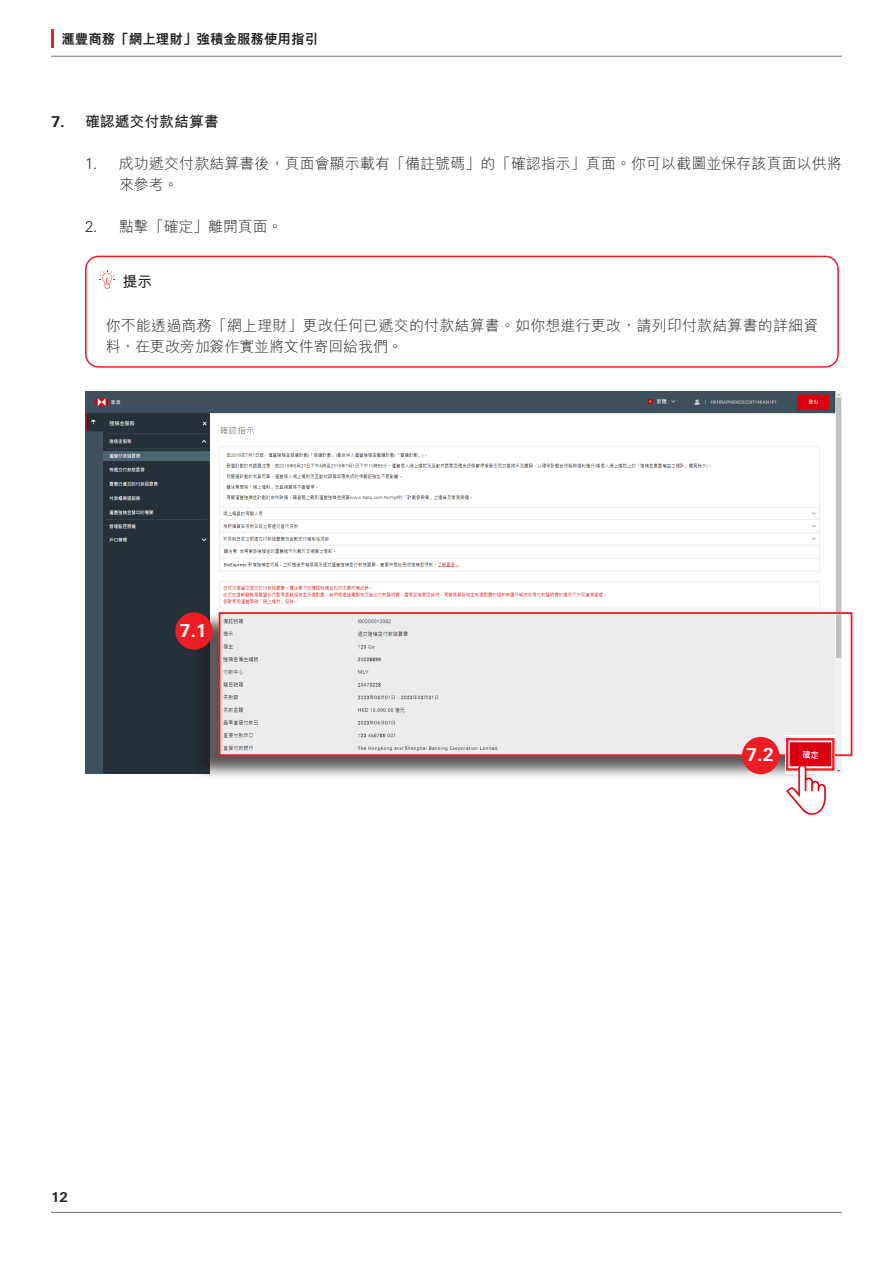
<style>
.page{position:relative;width:893px;height:1263px;background:#fff}
.page>*{position:absolute;margin:0;border:0;box-sizing:border-box;transform-origin:0 0}
.t1{font:700 17.85px "Univers Nextfor HSBC";color:#fff}
.t2{font:300 15px/21px "M Hei H Kfor HSBC";letter-spacing:.005em;color:#231f20}
.t3{font:700 15px "M Hei H Kfor HSBC";letter-spacing:-.01em;color:#231f20}
.t4{font:800 13.5px "M Hei H Kfor HSBC";color:#231f20}
.t5{font:700 13.5px "Univers Nextfor HSBC";color:#231f20}
.s1{font-family:"Univers Nextfor HSBC"}
</style>
<div class="page">
<hr style="left:51px;top:56px;width:791px;height:1px;background:#717275">
<hr style="left:51px;top:1212px;width:791px;height:1px;background:#717275">
<hr style="left:51px;top:29px;width:3px;height:19px;background:#ee1d23">
<svg style="left:99px;top:270px;width:16px;height:19px"></svg>
<div style="left:85px;top:256px;width:754px;height:112px;border:2px solid #ee1d23;border-radius:13px"></div>
<img style="left:85px;top:392px;width:757px;height:381px">
<div style="left:189px;top:612px;width:639px;height:168px;background:#231f20;opacity:.75"></div>
<div style="left:222px;top:615px;width:612px;height:138px;background:#ececec"></div>
<div style="left:219px;top:612px;width:633px;height:144px;border:2px solid #ee1d23"></div>
<img style="left:785px;top:736px;width:50px;height:38px">
<div style="left:786px;top:738px;width:48px;height:33px;border:2px solid #ee1d23"></div>
<svg style="left:786px;top:764px;width:40px;height:51px"></svg>
<div style="left:742px;top:737px;width:37px;height:37px;background:#ee1d23;border-radius:50%"></div>
<div style="left:175px;top:612px;width:38px;height:38px;background:#ee1d23;border-radius:50%"></div>
<p class="t4" style="left:61px;top:32px;width:258px">滙豐商務「網上理財」強積金服務使用指引</p>
<p class="t3" style="left:51px;top:110px;width:169px"><span class="s1">7.</span> 確認遞交付款結算書</p>
<p class="t2" style="left:119px;top:152px;width:724px;text-indent:-34px"><span class="s1">1.</span> 成功遞交付款結算書後，頁面會顯示載有「備註號碼」的「確認指示」頁面。你可以截圖並保存該頁面以供將來參考。</p>
<p class="t2" style="left:85px;top:215px;width:199px"><span class="s1">2.</span> 點擊「確定」離開頁面。</p>
<p class="t3" style="left:122px;top:271px;width:31px">提示</p>
<p class="t2" style="left:106px;top:315px;width:714px">你不能透過商務「網上理財」更改任何已遞交的付款結算書。如你想進行更改，請列印付款結算書的詳細資料，在更改旁加簽作實並將文件寄回給我們。</p>
<p class="t1" style="left:179px;top:617px;width:29px">7.1</p>
<p class="t5" style="left:51px;top:1187px;width:18px">12</p>
<p class="t1" style="left:746px;top:742px;width:29px">7.2</p>
</div>
